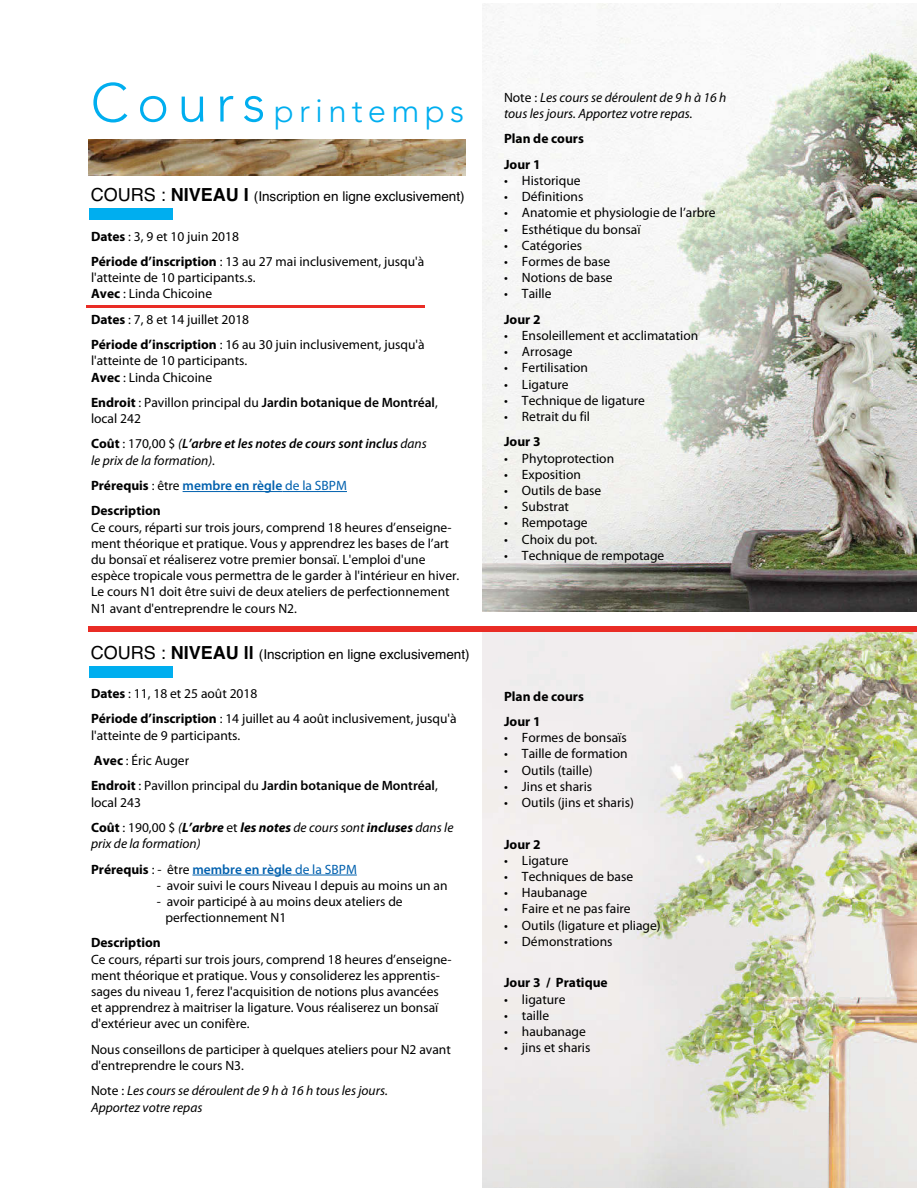
<style>
.page{position:relative;width:918px;height:1188px;background:#fff}
.page>*{position:absolute;margin:0;border:0;box-sizing:border-box;transform-origin:0 0}
.t1{font:300 33px "Avenir";letter-spacing:.155em;color:#00aeef}
.t2{font:13.5px/16.2px "Myriad Pro";color:#000}
.t3{font:italic 13.5px/16.2px "Myriad Pro";color:#000}
.t4{font:700 13.5px/25.3px "Myriad Pro";color:#000}
.t5{font:13.5px "Helvetica";color:#000}
.t6{font:italic 600 13.5px/16.2px "Myriad Pro";color:#000}
.t7{font:italic 700 13.5px/25.3px "Myriad Pro";color:#000}
.s1{font-size:54px}
.s2{font-size:18px}
.s3{font-weight:700;font-size:18px}
.s4{font-weight:700}
.s5{font-weight:600}
.s6{font-weight:700;font-style:normal}
.s7{font-weight:400;font-style:normal}
.s8{font-weight:400}
.s9{font-weight:600;color:#0060ae}
.s10{font-weight:400;color:#0060ae}
.s11{font-style:normal}
.s12{font-weight:600;font-style:normal;color:#0060ae}
.s13{font-style:normal;color:#0060ae}
</style>
<div class="page">
<img style="left:482px;top:4px;width:434px;height:607px">
<img style="left:88px;top:140px;width:378px;height:36px">
<hr style="left:183px;top:491px;width:99px;height:1px;background:#0060ae">
<hr style="left:282px;top:491px;width:65px;height:1px;background:#0060ae">
<div style="left:89px;top:209px;width:84px;height:11px;background:#00aeef"></div>
<hr style="left:86px;top:306px;width:339px;height:2px;background:#e92c25">
<img style="left:482px;top:632px;width:434px;height:555px">
<hr style="left:192px;top:875px;width:100px;height:1px;background:#0060ae">
<hr style="left:292px;top:875px;width:65px;height:1px;background:#0060ae">
<div style="left:89px;top:666px;width:84px;height:11px;background:#00aeef"></div>
<div style="left:88px;top:626px;width:829px;height:6px;background:#e92c25"></div>
<h1 class="t1" style="left:91px;top:97px;width:375px"><span class="s1">Cours</span>printemps</h1>
<p class="t5" style="left:91px;top:189px;width:375px"><span class="s2">COURS :</span> <span class="s3">NIVEAU I</span> (Inscription en ligne exclusivement)</p>
<p class="t2" style="left:91px;top:224px;width:335px;line-height:25.3px"><span class="s4">Dates</span> : 3, 9 et 10 juin 2018<br><span class="s4">Période d’inscription</span> : 13 au 27 mai inclusivement, jusqu'à</p>
<p class="t2" style="left:91px;top:271px;width:166px">l'atteinte de 10 participants.s.<br><span class="s4">Avec</span> : Linda Chicoine</p>
<p class="t2" style="left:91px;top:308px;width:335px;line-height:25.3px"><span class="s4">Dates</span> : 7, 8 et 14 juillet 2018<br><span class="s4">Période d’inscription</span> : 16 au 30 juin inclusivement, jusqu'à</p>
<p class="t2" style="left:91px;top:354px;width:158px">l'atteinte de 10 participants.<br><span class="s4">Avec</span> : Linda Chicoine</p>
<p class="t2" style="left:91px;top:395px;width:348px"><span class="s4">Endroit</span> : Pavillon principal du <span class="s5">Jardin botanique de Montréal</span>, local 242</p>
<p class="t6" style="left:91px;top:437px;width:337px"><span class="s6">Coût</span> <span class="s7">: 170,00 $</span> <span class="s8">(</span>L’arbre et les notes de cours sont inclus <span class="s8">dans le prix de la formation).</span></p>
<p class="t4" style="left:91px;top:474px;width:257px">Prérequis <span class="s8">: être</span> <span class="s9">membre en règle</span> <span class="s10">de la SBPM<br></span>Description</p>
<p class="t2" style="left:91px;top:520px;width:370px">Ce cours, réparti sur trois jours, comprend 18 heures d’enseigne&shy;ment théorique et pratique. Vous y apprendrez les bases de l’art du bonsaï et réaliserez votre premier bonsaï. L'emploi d'une espèce tropicale vous permettra de le garder à l'intérieur en hiver.<br>Le cours N1 doit être suivi de deux ateliers de perfectionnement N1 avant d'entreprendre le cours N2.</p>
<p class="t5" style="left:91px;top:646px;width:380px"><span class="s2">COURS :</span> <span class="s3">NIVEAU ll</span> (Inscription en ligne exclusivement)</p>
<p class="t2" style="left:91px;top:682px;width:367px;line-height:25.3px"><span class="s4">Dates</span> : 11, 18 et 25 août 2018<br><span class="s4">Période d’inscription</span> : 14 juillet au 4 août inclusivement, jusqu'à</p>
<p class="t2" style="left:91px;top:723px;width:348px;line-height:25.3px">l'atteinte de 9 participants.<br><span class="s4">Avec</span> : Éric Auger<br><span class="s4">Endroit</span> : Pavillon principal du <span class="s5">Jardin botanique de Montréal</span>,</p>
<p class="t7" style="left:91px;top:790px;width:364px"><span class="s7">local 243<br></span><span class="s11">Coût</span> <span class="s7">: 190,00 $</span> <span class="s8">(</span>L’arbre <span class="s7">et</span> les notes <span class="s8">de cours sont</span> incluses <span class="s8">dans le</span></p>
<p class="t3" style="left:91px;top:832px;width:267px;line-height:25.3px">prix de la formation)<br><span class="s6">Prérequis</span> <span class="s11">: - être</span> <span class="s12">membre en règle</span> <span class="s13">de la SBPM</span></p>
<p class="t2" style="left:157px;top:878px;width:292px">- avoir suivi le cours Niveau I depuis au moins un an</p>
<p class="t2" style="left:165px;top:894px;width:239px;text-indent:-9px">- avoir participé à au moins deux ateliers de perfectionnement N1</p>
<p class="t4" style="left:91px;top:931px;width:71px">Description</p>
<p class="t2" style="left:91px;top:952px;width:362px">Ce cours, réparti sur trois jours, comprend 18 heures d’enseigne&shy;ment théorique et pratique. Vous y consoliderez les apprentis&shy;sages du niveau 1, ferez l'acquisition de notions plus avancées et apprendrez à maitriser la ligature. Vous réaliserez un bonsaï d'extérieur avec un conifère.</p>
<p class="t2" style="left:91px;top:1042px;width:361px">Nous conseillons de participer à quelques ateliers pour N2 avant d'entreprendre le cours N3.</p>
<p class="t3" style="left:91px;top:1084px;width:298px"><span class="s11">Note :</span> Les cours se déroulent de 9 h à 16 h tous les jours.<br>Apportez votre repas</p>
<p class="t3" style="left:504px;top:90px;width:224px"><span class="s11">Note :</span> Les cours se déroulent de 9 h à 16 h tous les jours. Apportez votre repas.</p>
<p class="t4" style="left:504px;top:127px;width:81px">Plan de cours<br>Jour 1</p>
<p class="t2" style="left:504px;top:173px;width:78px">• Historique</p>
<p class="t2" style="left:504px;top:190px;width:81px">• Définitions</p>
<p class="t2" style="left:504px;top:206px;width:213px">• Anatomie et physiologie de l’arbre</p>
<p class="t2" style="left:504px;top:222px;width:138px">• Esthétique du bonsaï</p>
<p class="t2" style="left:504px;top:238px;width:80px">• Catégories</p>
<p class="t2" style="left:504px;top:254px;width:108px">• Formes de base</p>
<p class="t2" style="left:504px;top:271px;width:110px">• Notions de base</p>
<p class="t2" style="left:504px;top:287px;width:49px">• Taille</p>
<p class="t4" style="left:504px;top:308px;width:38px">Jour 2</p>
<p class="t2" style="left:504px;top:328px;width:196px">• Ensoleillement et acclimatation</p>
<p class="t2" style="left:504px;top:345px;width:70px">• Arrosage</p>
<p class="t2" style="left:504px;top:361px;width:86px">• Fertilisation</p>
<p class="t2" style="left:504px;top:377px;width:66px">• Ligature</p>
<p class="t2" style="left:504px;top:393px;width:143px">• Technique de ligature</p>
<p class="t2" style="left:504px;top:409px;width:88px">• Retrait du fil</p>
<p class="t4" style="left:504px;top:430px;width:38px">Jour 3</p>
<p class="t2" style="left:504px;top:451px;width:112px">• Phytoprotection</p>
<p class="t2" style="left:504px;top:467px;width:79px">• Exposition</p>
<p class="t2" style="left:504px;top:483px;width:99px">• Outils de base</p>
<p class="t2" style="left:504px;top:500px;width:66px">• Substrat</p>
<p class="t2" style="left:504px;top:516px;width:85px">• Rempotage</p>
<p class="t2" style="left:504px;top:532px;width:95px">• Choix du pot.</p>
<p class="t2" style="left:504px;top:548px;width:162px">• Technique de rempotage</p>
<p class="t4" style="left:504px;top:684px;width:81px">Plan de cours<br>Jour 1</p>
<p class="t2" style="left:504px;top:731px;width:124px">• Formes de bonsaïs</p>
<p class="t2" style="left:504px;top:747px;width:125px">• Taille de formation</p>
<p class="t2" style="left:504px;top:763px;width:90px">• Outils (taille)</p>
<p class="t2" style="left:504px;top:779px;width:90px">• Jins et sharis</p>
<p class="t2" style="left:504px;top:795px;width:131px">• Outils (jins et sharis)</p>
<p class="t4" style="left:504px;top:832px;width:38px">Jour 2</p>
<p class="t2" style="left:504px;top:853px;width:66px">• Ligature</p>
<p class="t2" style="left:504px;top:869px;width:131px">• Techniques de base</p>
<p class="t2" style="left:504px;top:886px;width:85px">• Haubanage</p>
<p class="t2" style="left:504px;top:902px;width:128px">• Faire et ne pas faire</p>
<p class="t2" style="left:504px;top:918px;width:158px">• Outils (ligature et pliage)</p>
<p class="t2" style="left:504px;top:934px;width:110px">• Démonstrations</p>
<p class="t4" style="left:504px;top:971px;width:105px">Jour 3 / Pratique</p>
<p class="t2" style="left:504px;top:992px;width:63px">• ligature</p>
<p class="t2" style="left:504px;top:1008px;width:47px">• taille</p>
<p class="t2" style="left:504px;top:1024px;width:83px">• haubanage</p>
<p class="t2" style="left:504px;top:1041px;width:88px">• jins et sharis</p>
</div>
